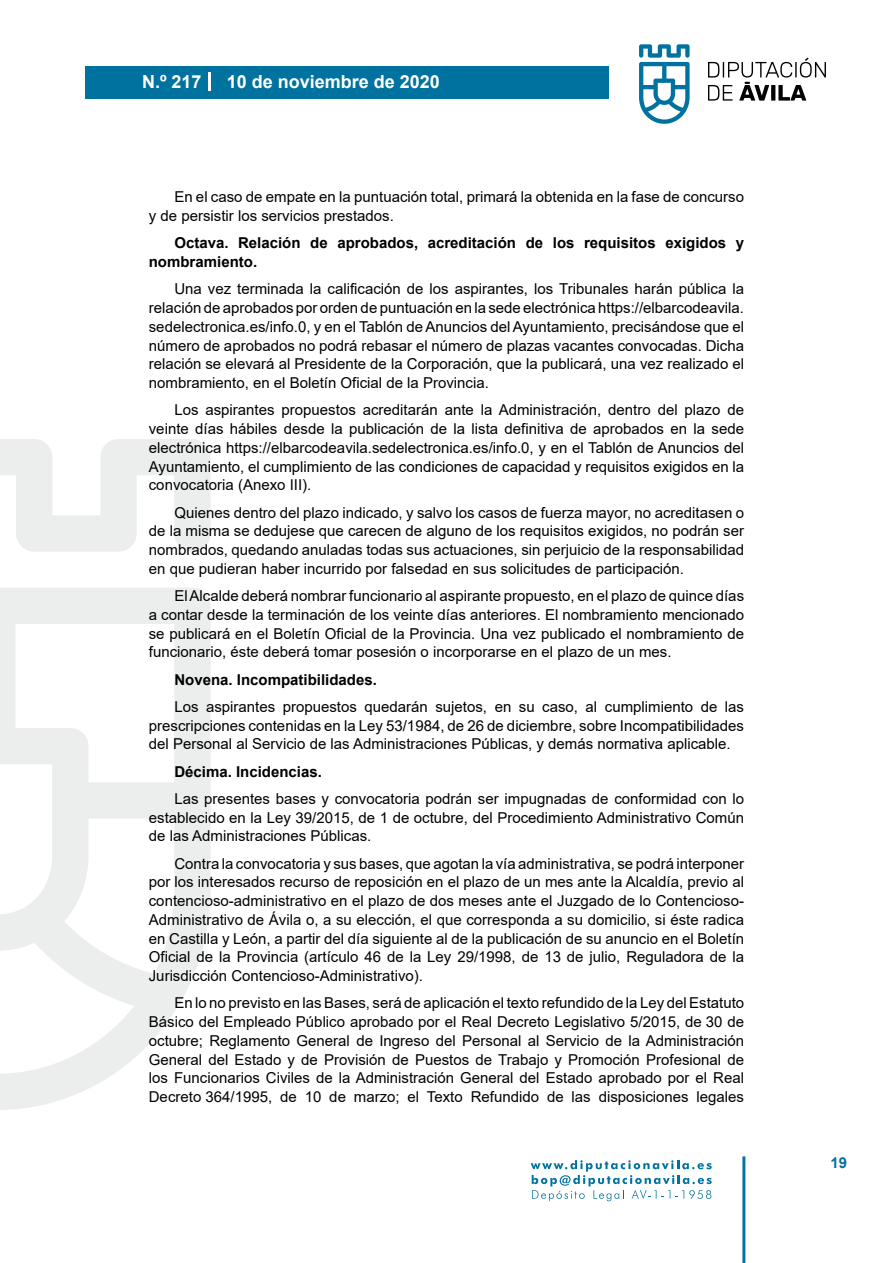
<style>
.page{position:relative;width:893px;height:1263px;background:#fff}
.page>*{position:absolute;margin:0;border:0;box-sizing:border-box;transform-origin:0 0}
.t1{font:700 18px "Arial";color:#fff}
.t2{font:15px/18.8px "Arial";color:#000;text-align:justify}
.t3{font:700 15px/18.8px "Arial";color:#000}
.t4{font:700 15px "Arial";color:#04739f}
</style>
<div class="page">
<svg style="left:531px;top:1160px;width:181px;height:41px"></svg>
<div style="left:85px;top:66px;width:523px;height:33px;background:#00729f"></div>
<svg style="left:639px;top:44px;width:51px;height:80px"></svg>
<svg style="left:708px;top:58px;width:118px;height:43px"></svg>
<hr style="left:742px;top:1156px;width:3px;height:107px;background:#04739f">
<svg style="left:208px;top:72px;width:2px;height:18px"></svg>
<svg style="left:0;top:439px;width:211px;height:671px"></svg>
<p class="t1" style="left:142px;top:69px;width:61px">N.º 217</p>
<p class="t1" style="left:227px;top:69px;width:215px">10 de noviembre de 2020</p>
<p class="t2" style="left:149px;top:188px;width:597px;text-indent:26px">En el caso de empate en la puntuación total, primará la obtenida en la fase de concurso y de persistir los servicios prestados.</p>
<p class="t3" style="left:149px;top:234px;width:597px;text-indent:26px">Octava. Relación de aprobados, acreditación de los requisitos exigidos y nombramiento.</p>
<p class="t2" style="left:149px;top:280px;width:597px;text-indent:26px">Una vez terminada la calificación de los aspirantes, los Tribunales harán pública la relación de aprobados por orden de puntuación en la sede electrónica https://elbarcodeavila. sedelectronica.es/info.0, y en el Tablón de Anuncios del Ayuntamiento, precisándose que el número de aprobados no podrá rebasar el número de plazas vacantes convocadas. Dicha relación se elevará al Presidente de la Corporación, que la publicará, una vez realizado el nombramiento, en el Boletín Oficial de la Provincia.</p>
<p class="t2" style="left:149px;top:401px;width:597px;text-indent:26px">Los aspirantes propuestos acreditarán ante la Administración, dentro del plazo de veinte días hábiles desde la publicación de la lista definitiva de aprobados en la sede electrónica https://elbarcodeavila.sedelectronica.es/info.0, y en el Tablón de Anuncios del Ayuntamiento, el cumplimiento de las condiciones de capacidad y requisitos exigidos en la convocatoria (Anexo III).</p>
<p class="t2" style="left:149px;top:503px;width:597px;text-indent:26px">Quienes dentro del plazo indicado, y salvo los casos de fuerza mayor, no acreditasen o de la misma se dedujese que carecen de alguno de los requisitos exigidos, no podrán ser nombrados, quedando anuladas todas sus actuaciones, sin perjuicio de la responsabilidad en que pudieran haber incurrido por falsedad en sus solicitudes de participación.</p>
<p class="t2" style="left:149px;top:586px;width:597px;text-indent:26px">El Alcalde deberá nombrar funcionario al aspirante propuesto, en el plazo de quince días a contar desde la terminación de los veinte días anteriores. El nombramiento mencionado se publicará en el Boletín Oficial de la Provincia. Una vez publicado el nombramiento de funcionario, éste deberá tomar posesión o incorporarse en el plazo de un mes.</p>
<p class="t3" style="left:174px;top:670px;width:204px">Novena. Incompatibilidades.</p>
<p class="t2" style="left:149px;top:697px;width:597px;text-indent:26px">Los aspirantes propuestos quedarán sujetos, en su caso, al cumplimiento de las prescripciones contenidas en la Ley 53/1984, de 26 de diciembre, sobre Incompatibilidades del Personal al Servicio de las Administraciones Públicas, y demás normativa aplicable.</p>
<p class="t3" style="left:174px;top:762px;width:149px">Décima. Incidencias.</p>
<p class="t2" style="left:149px;top:789px;width:597px;text-indent:26px">Las presentes bases y convocatoria podrán ser impugnadas de conformidad con lo establecido en la Ley 39/2015, de 1 de octubre, del Procedimiento Administrativo Común de las Administraciones Públicas.</p>
<p class="t2" style="left:149px;top:854px;width:597px;text-indent:26px">Contra la convocatoria y sus bases, que agotan la vía administrativa, se podrá interponer por los interesados recurso de reposición en el plazo de un mes ante la Alcaldía, previo al contencioso-administrativo en el plazo de dos meses ante el Juzgado de lo Contencioso-Administrativo de Ávila o, a su elección, el que corresponda a su domicilio, si éste radica en Castilla y León, a partir del día siguiente al de la publicación de su anuncio en el Boletín Oficial de la Provincia (artículo 46 de la Ley 29/1998, de 13 de julio, Reguladora de la Jurisdicción Contencioso-Administrativo).</p>
<p class="t2" style="left:149px;top:994px;width:597px;text-indent:26px">En lo no previsto en las Bases, será de aplicación el texto refundido de la Ley del Estatuto Básico del Empleado Público aprobado por el Real Decreto Legislativo 5/2015, de 30 de octubre; Reglamento General de Ingreso del Personal al Servicio de la Administración General del Estado y de Provisión de Puestos de Trabajo y Promoción Profesional de los Funcionarios Civiles de la Administración General del Estado aprobado por el Real Decreto 364/1995, de 10 de marzo; el Texto Refundido de las disposiciones legales</p>
<p class="t4" style="left:831px;top:1152px;width:18px">19</p>
</div>
